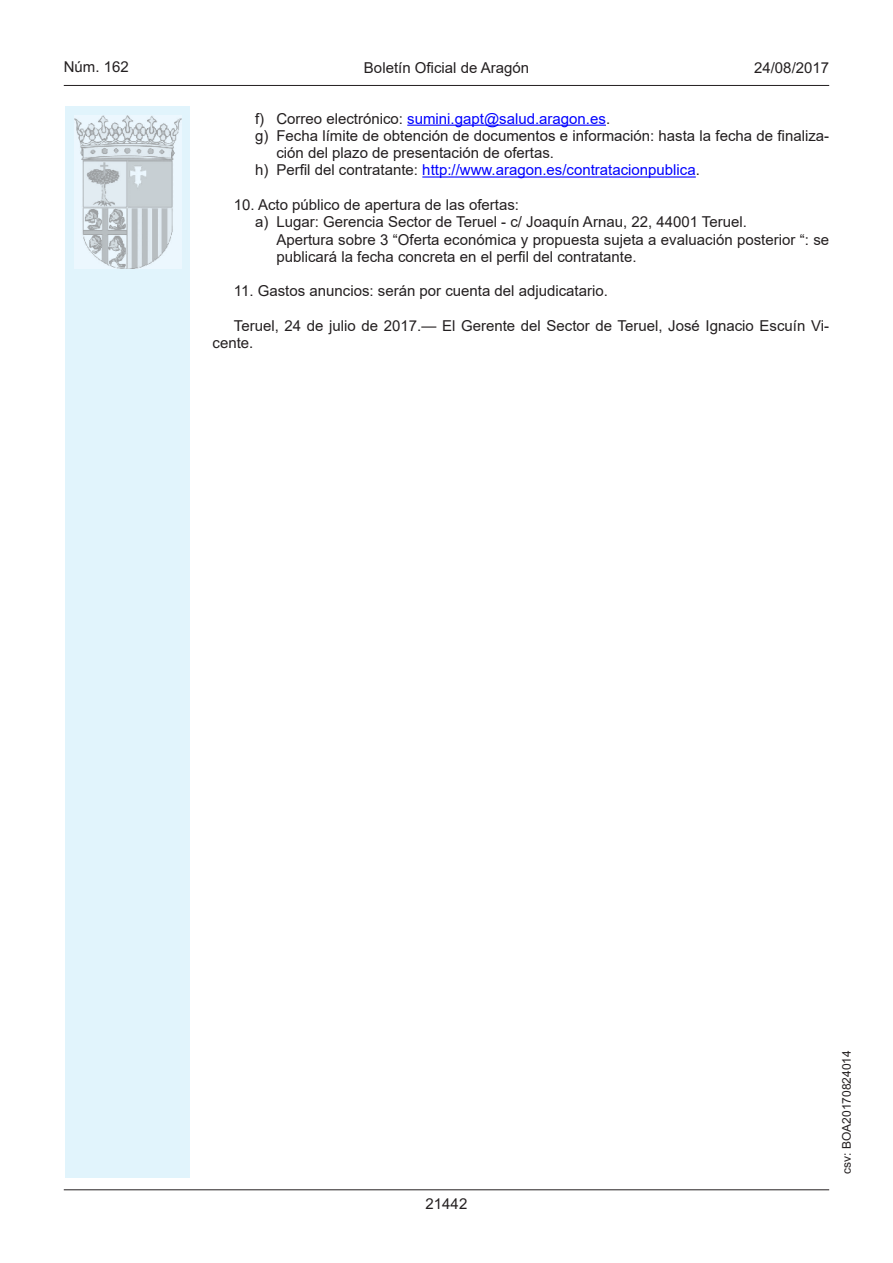
<style>
.page{position:relative;width:893px;height:1263px;background:#fff}
.page>*{position:absolute;margin:0;border:0;box-sizing:border-box;transform-origin:0 0}
.Sangrado_02{font:15px/17.2px "Arial MT2";color:#231f20}
.inicio_de_parrafo{font:15px/17.2px "Arial MT2";color:#231f20}
.Sangrado_02-2{font:15px "Arial MT2";color:#00f}
.estilo_head-c{font:15px "Arial MT2";color:#231f20}
.estilo_head-d{font:15px "Arial";color:#231f20}
.estilo_head-i{font:15px "Arial";color:#231f20}
.numero_pagina{font:15px "Arial";color:#231f20}
.estilo_head-i-2{font:12px "Arial";color:#231f20}
.s1{color:#231f20}
.s2{font-family:"Arial";color:#231f20}
.s3{font-family:"Arial"}
</style>
<div class="page">
<div style="left:65px;top:106px;width:125px;height:1072px;background:#e1f4fc"></div>
<img style="left:75px;top:115px;width:106px;height:153px">
<hr style="left:64px;top:85px;width:765px;height:1px;background:#231f20">
<hr style="left:64px;top:1189px;width:765px;height:1px;background:#231f20">
<hr style="left:407px;top:125px;width:199px;height:1px;background:#00f">
<hr style="left:422px;top:176px;width:274px;height:2px;background:#00f">
<p class="estilo_head-i" style="left:64px;top:57px;width:67px">Núm. 162</p>
<p class="estilo_head-c" style="left:364px;top:57px;width:167px">Boletín Oficial de Aragón</p>
<p class="estilo_head-d" style="left:754px;top:57px;width:77px">24/08/2017</p>
<p class="Sangrado_02-2" style="left:255px;top:108px;width:356px"><span class="s1">f) Correo electrónico:</span> sumini.gapt@salud.aragon.es<span class="s2">.</span></p>
<p class="Sangrado_02" style="left:276px;top:127px;width:554px;text-indent:-21px">g) Fecha límite de obtención de documentos e información: hasta la fecha de finaliza&shy;ción del plazo de presentación de ofertas.</p>
<p class="Sangrado_02-2" style="left:255px;top:160px;width:446px"><span class="s1">h) Perfil del contratante:</span> http://www.aragon.es/contratacionpublica<span class="s2">.</span></p>
<p class="inicio_de_parrafo" style="left:234px;top:196px;width:287px">10. Acto público de apertura de las ofertas:</p>
<p class="Sangrado_02" style="left:255px;top:213px;width:493px">a) Lugar: Gerencia Sector de Teruel - c/ Joaquín Arnau, 22, 44001 Teruel.</p>
<p class="Sangrado_02" style="left:276px;top:231px;width:554px">Apertura sobre 3 “Oferta económica y propuesta sujeta a evaluación posterior “: se publicará la fecha concreta en el perfil del contratante.</p>
<p class="inicio_de_parrafo" style="left:234px;top:282px;width:376px">11. Gastos anuncios: serán por cuenta del adjudicatario.</p>
<p class="inicio_de_parrafo" style="left:213px;top:317px;width:618px;text-indent:21px">Teruel, 24 de julio de 2017.— El Gerente del Sector de Teruel, José Ignacio Escuín Vi&shy;<span class="s3">cente.</span></p>
<p class="numero_pagina" style="left:426px;top:1193px;width:43px">21442</p>
<p class="estilo_head-i-2" style="left:838px;top:1174px;width:125px;rotate:-90deg">csv: BOA20170824014</p>
</div>
